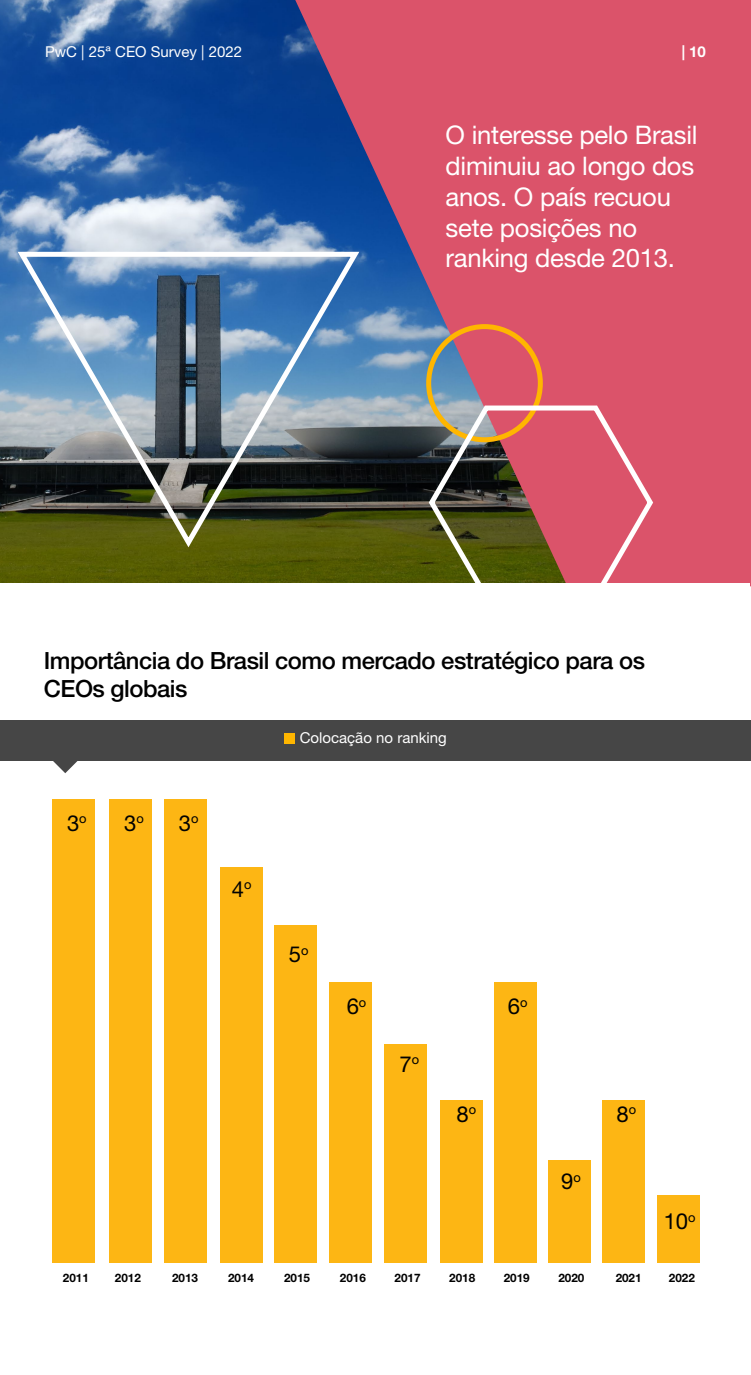
<style>
.page{position:relative;width:751px;height:1375px;background:#fff}
.page>*{position:absolute;margin:0;border:0;box-sizing:border-box;transform-origin:0 0}
.t1{font:25.62px/30.8px "Helvetica Neue";letter-spacing:-.01em;color:#fff}
.t2{font:500 23.75px/28.5px "Helvetica Neue";letter-spacing:-.02em;color:#000}
.t3{font:22.12px "Helvetica Neue";color:#020202}
.t4{font:15px "Helvetica Neue";color:#fff}
.t5{font:700 15px "Helvetica Neue";color:#fff}
.t6{font:700 11.62px "Helvetica Neue";color:#000}
</style>
<div class="page">
<img style="left:0;top:0;width:290px;height:583px">
<svg style="left:290px;top:0;width:460px;height:583px;background:#b8556d"></svg>
<svg style="left:13px;top:249px;width:350px;height:300px;background:#627985"></svg>
<div style="left:426px;top:324px;width:116px;height:118px;border:5px solid #ffb600;border-radius:50%"></div>
<svg style="left:425px;top:401px;width:230px;height:182px;background:#a15d57"></svg>
<div style="left:0;top:720px;width:750px;height:41px;background:#464646"></div>
<div style="left:283px;top:733px;width:11px;height:10px;background:#ffb600"></div>
<svg style="left:53px;top:761px;width:25px;height:12px"></svg>
<div style="left:53px;top:799px;width:42px;height:464px;background:#fdb614"></div>
<div style="left:109px;top:799px;width:42px;height:464px;background:#fdb614"></div>
<div style="left:164px;top:799px;width:42px;height:464px;background:#fdb614"></div>
<div style="left:440px;top:1100px;width:42px;height:163px;background:#fdb614"></div>
<div style="left:384px;top:1044px;width:43px;height:219px;background:#fdb614"></div>
<div style="left:329px;top:982px;width:43px;height:281px;background:#fdb614"></div>
<div style="left:274px;top:925px;width:42px;height:338px;background:#fdb614"></div>
<div style="left:220px;top:867px;width:42px;height:396px;background:#fdb614"></div>
<div style="left:494px;top:982px;width:42px;height:281px;background:#fdb614"></div>
<div style="left:548px;top:1160px;width:42px;height:103px;background:#fdb614"></div>
<div style="left:602px;top:1100px;width:42px;height:163px;background:#fdb614"></div>
<div style="left:656px;top:1195px;width:42px;height:68px;background:#fdb614"></div>
<p class="t4" style="left:45px;top:43px;width:198px">PwC | 25ª CEO Survey | 2022</p>
<p class="t5" style="left:681px;top:42px;width:26px">| 10</p>
<p class="t1" style="left:445px;top:120px;width:253px">O interesse pelo Brasil diminuiu ao longo dos anos. O país recuou sete posições no ranking desde 2013.</p>
<p class="t2" style="left:44px;top:646px;width:602px">Importância do Brasil como mercado estratégico para os<br>CEOs globais</p>
<p class="t3" style="left:67px;top:809px;width:21px">3<sup>o</sup></p>
<p class="t3" style="left:124px;top:809px;width:21px">3<sup>o</sup></p>
<p class="t3" style="left:179px;top:809px;width:21px">3<sup>o</sup></p>
<p class="t3" style="left:231px;top:875px;width:21px">4<sup>o</sup></p>
<p class="t4" style="left:299px;top:729px;width:148px">Colocação no ranking</p>
<p class="t3" style="left:289px;top:941px;width:21px">5<sup>o</sup></p>
<p class="t3" style="left:346px;top:993px;width:21px">6<sup>o</sup></p>
<p class="t3" style="left:399px;top:1051px;width:21px">7<sup>o</sup></p>
<p class="t3" style="left:507px;top:993px;width:21px">6<sup>o</sup></p>
<p class="t3" style="left:456px;top:1101px;width:21px">8<sup>o</sup></p>
<p class="t3" style="left:561px;top:1168px;width:21px">9<sup>o</sup></p>
<p class="t3" style="left:616px;top:1101px;width:21px">8<sup>o</sup></p>
<p class="t3" style="left:663px;top:1208px;width:33px">10<sup>o</sup></p>
<p class="t6" style="left:63px;top:1271px;width:27px">2011</p>
<p class="t6" style="left:115px;top:1271px;width:27px">2012</p>
<p class="t6" style="left:172px;top:1271px;width:27px">2013</p>
<p class="t6" style="left:228px;top:1271px;width:27px">2014</p>
<p class="t6" style="left:284px;top:1271px;width:27px">2015</p>
<p class="t6" style="left:340px;top:1271px;width:27px">2016</p>
<p class="t6" style="left:394px;top:1271px;width:27px">2017</p>
<p class="t6" style="left:449px;top:1271px;width:27px">2018</p>
<p class="t6" style="left:503px;top:1271px;width:27px">2019</p>
<p class="t6" style="left:558px;top:1271px;width:27px">2020</p>
<p class="t6" style="left:615px;top:1271px;width:27px">2021</p>
<p class="t6" style="left:668px;top:1271px;width:27px">2022</p>
</div>
